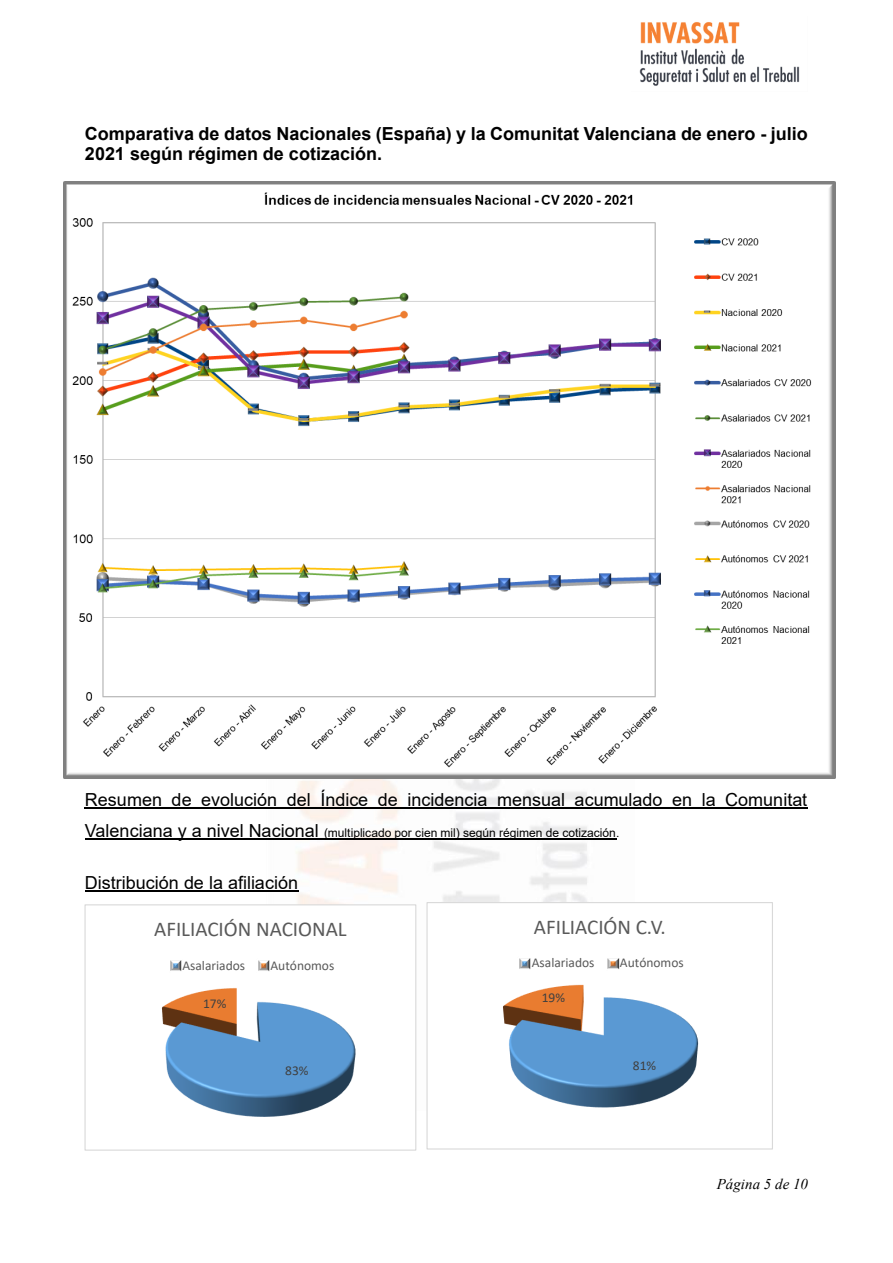
<style>
.page{position:relative;width:893px;height:1263px;background:#fff}
.page>*{position:absolute;margin:0;border:0;box-sizing:border-box;transform-origin:0 0}
.t1{font:21px "Calibri";letter-spacing:-.005em;color:#595959}
.t2{font:700 18px/20.7px "Arial";color:#000}
.t3{font:18px "Arial";color:#000}
.t4{font:italic 15px "Times New Roman";letter-spacing:.005em;color:#000}
.t5{font:13.5px "Calibri";color:#595959}
.t6{font:13.5px "Calibri";color:#404040}
.t7{font:12px "Arial";color:#000}
.s1{font-size:18px}
</style>
<div class="page">
<img style="left:92px;top:778px;width:723px;height:370px">
<img style="left:639px;top:22px;width:161px;height:64px">
<hr style="left:85px;top:808px;width:723px;height:1px;background:#000">
<hr style="left:85px;top:838px;width:531px;height:1px;background:#000">
<hr style="left:85px;top:891px;width:213px;height:1px;background:#000">
<img style="left:64px;top:181px;width:771px;height:597px">
<div style="left:85px;top:905px;width:331px;height:245px;background:#fff"></div>
<img style="left:161px;top:988px;width:195px;height:129px">
<img style="left:170px;top:960px;width:12px;height:11px">
<img style="left:258px;top:960px;width:12px;height:11px">
<div style="left:84px;top:904px;width:332px;height:247px;border:1px solid #d9d9d9"></div>
<div style="left:427px;top:903px;width:345px;height:246px;background:#fff"></div>
<img style="left:503px;top:984px;width:196px;height:124px">
<img style="left:519px;top:958px;width:12px;height:11px">
<img style="left:607px;top:958px;width:13px;height:12px">
<div style="left:426px;top:903px;width:347px;height:246px;border:1px solid #d9d9d9"></div>
<p class="t2" style="left:85px;top:123px;width:724px">Comparativa de datos Nacionales (España) y la Comunitat Valenciana de enero - julio<br>2021 según régimen de cotización.</p>
<p class="t3" style="left:85px;top:789px;width:724px">Resumen de evolución del Índice de incidencia mensual acumulado en la Comunitat</p>
<p class="t7" style="left:85px;top:826px;width:536px"><span class="s1">Valenciana y a nivel Nacional</span> (multiplicado por cien mil) según régimen de cotización.</p>
<p class="t3" style="left:85px;top:872px;width:215px">Distribución de la afiliación</p>
<p class="t1" style="left:154px;top:920px;width:194px">AFILIACIÓN NACIONAL</p>
<p class="t5" style="left:182px;top:959px;width:64px">Asalariados</p>
<p class="t5" style="left:271px;top:959px;width:65px">Autónomos</p>
<p class="t1" style="left:534px;top:918px;width:133px">AFILIACIÓN C.V.</p>
<p class="t5" style="left:532px;top:957px;width:64px">Asalariados</p>
<p class="t5" style="left:620px;top:957px;width:65px">Autónomos</p>
<p class="t6" style="left:203px;top:998px;width:25px">17%</p>
<p class="t6" style="left:542px;top:992px;width:25px">19%</p>
<p class="t6" style="left:285px;top:1065px;width:25px">83%</p>
<p class="t6" style="left:633px;top:1059px;width:25px">81%</p>
<p class="t4" style="left:717px;top:1175px;width:93px">Página 5 de 10</p>
</div>
